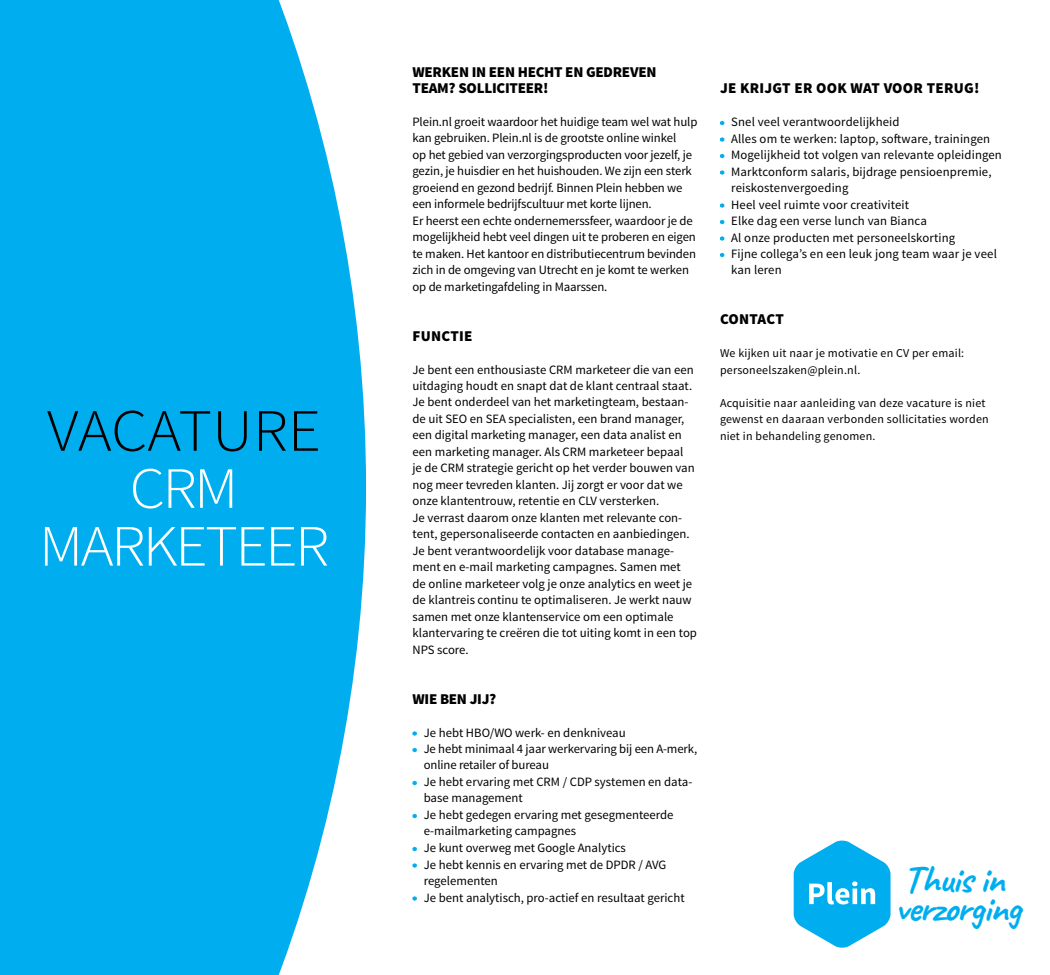
<style>
.page{position:relative;width:1050px;height:975px;background:#fff}
.page>*{position:absolute;margin:0;border:0;box-sizing:border-box;transform-origin:0 0}
.t1{font:300 60px "Source Sans Pro";color:#000;scale:1.07 1}
.t2{font:300 58.5px/57.8px "Source Sans Pro";letter-spacing:-.04em;color:#fff;text-align:center;scale:1.07 1}
.t3{font:700 39.45px/28.4px "Caveat";letter-spacing:-.03em;color:#00aeef}
.t4{font:900 15px/16.5px "Source Sans Pro";letter-spacing:-.02em;color:#000}
.t5{font:900 15px "Source Sans Pro";letter-spacing:.02em;color:#000}
.t6{font:900 15px "Source Sans Pro";letter-spacing:.01em;color:#000}
.t7{font:12.75px/16.5px "Source Sans Pro";color:#000}
.t8{font:12px/16.5px "Source Sans Pro";letter-spacing:.02em;color:#000}
</style>
<div class="page">
<svg style="left:0;top:0;width:366px;height:975px;fill:#00aeef"></svg>
<svg style="left:413px;top:731px;width:4px;height:5px"></svg>
<svg style="left:413px;top:748px;width:4px;height:4px"></svg>
<svg style="left:413px;top:781px;width:4px;height:4px"></svg>
<svg style="left:413px;top:814px;width:4px;height:4px"></svg>
<svg style="left:413px;top:847px;width:4px;height:4px"></svg>
<svg style="left:413px;top:863px;width:4px;height:5px"></svg>
<svg style="left:413px;top:896px;width:4px;height:5px"></svg>
<svg style="left:720px;top:121px;width:4px;height:4px"></svg>
<svg style="left:720px;top:137px;width:4px;height:5px"></svg>
<svg style="left:720px;top:154px;width:4px;height:4px"></svg>
<svg style="left:720px;top:170px;width:4px;height:5px"></svg>
<svg style="left:720px;top:203px;width:4px;height:5px"></svg>
<svg style="left:720px;top:220px;width:4px;height:4px"></svg>
<svg style="left:720px;top:236px;width:4px;height:5px"></svg>
<svg style="left:720px;top:253px;width:4px;height:4px"></svg>
<svg style="left:794px;top:841px;width:97px;height:107px"></svg>
<h1 class="t1" style="left:47px;top:394px;width:258px">VACATURE</h1>
<h2 class="t2" style="left:39px;top:460px;width:273px">CRM<br>MARKETEER</h2>
<p class="t4" style="left:412px;top:64px;width:245px">WERKEN IN EEN HECHT EN GEDREVEN<br>TEAM? SOLLICITEER!</p>
<p class="t7" style="left:412px;top:114px;width:286px">Plein.nl groeit waardoor het huidige team wel wat hulp kan gebruiken. Plein.nl is de grootste online winkel<br>op het gebied van verzorgingsproducten voor jezelf, je gezin, je huisdier en het huishouden. We zijn een sterk groeiend en gezond bedrijf. Binnen Plein hebben we een informele bedrijfscultuur met korte lijnen.<br>Er heerst een echte ondernemerssfeer, waardoor je de mogelijkheid hebt veel dingen uit te proberen en eigen te maken. Het kantoor en distributiecentrum bevinden zich in de omgeving van Utrecht en je komt te werken op de marketingafdeling in Maarssen.</p>
<p class="t5" style="left:412px;top:326px;width:61px">FUNCTIE</p>
<p class="t7" style="left:412px;top:361px;width:286px">Je bent een enthousiaste CRM marketeer die van een uitdaging houdt en snapt dat de klant centraal staat.<br>Je bent onderdeel van het marketingteam, bestaan&shy;de uit SEO en SEA specialisten, een brand manager, een digital marketing manager, een data analist en een marketing manager. Als CRM marketeer bepaal<br>je de CRM strategie gericht op het verder bouwen van nog meer tevreden klanten. Jij zorgt er voor dat we onze klantentrouw, retentie en CLV versterken.<br>Je verrast daarom onze klanten met relevante con&shy;tent, gepersonaliseerde contacten en aanbiedingen.<br>Je bent verantwoordelijk voor database manage&shy;ment en e-mail marketing campagnes. Samen met de online marketeer volg je onze analytics en weet je de klantreis continu te optimaliseren. Je werkt nauw samen met onze klantenservice om een optimale klantervaring te creëren die tot uiting komt in een top NPS score.</p>
<p class="t4" style="left:412px;top:691px;width:85px">WIE BEN JIJ?</p>
<p class="t7" style="left:424px;top:724px;width:275px">Je hebt HBO/WO werk- en denkniveau<br>Je hebt minimaal 4 jaar werkervaring bij een A-merk, online retailer of bureau<br>Je hebt ervaring met CRM / CDP systemen en data&shy;base management<br>Je hebt gedegen ervaring met gesegmenteerde e-mailmarketing campagnes<br>Je kunt overweg met Google Analytics<br>Je hebt kennis en ervaring met de DPDR / AVG regelementen<br>Je bent analytisch, pro-actief en resultaat gericht</p>
<p class="t5" style="left:720px;top:78px;width:261px">JE KRIJGT ER OOK WAT VOOR TERUG!</p>
<p class="t7" style="left:731px;top:114px;width:272px">Snel veel verantwoordelijkheid<br>Alles om te werken: laptop, software, trainingen Mogelijkheid tot volgen van relevante opleidingen Marktconform salaris, bijdrage pensioenpremie, reiskostenvergoeding<br>Heel veel ruimte voor creativiteit<br>Elke dag een verse lunch van Bianca<br>Al onze producten met personeelskorting<br>Fijne collega’s en een leuk jong team waar je veel kan leren</p>
<p class="t6" style="left:720px;top:309px;width:65px">CONTACT</p>
<p class="t8" style="left:720px;top:345px;width:246px">We kijken uit naar je motivatie en CV per email: personeelszaken@plein.nl.</p>
<p class="t8" style="left:720px;top:394px;width:270px">Acquisitie naar aanleiding van deze vacature is niet gewenst en daaraan verbonden sollicitaties worden niet in behandeling genomen.</p>
<h3 class="t3" style="left:895px;top:865px;width:127px">Thuis in verzorging</h3>
</div>
